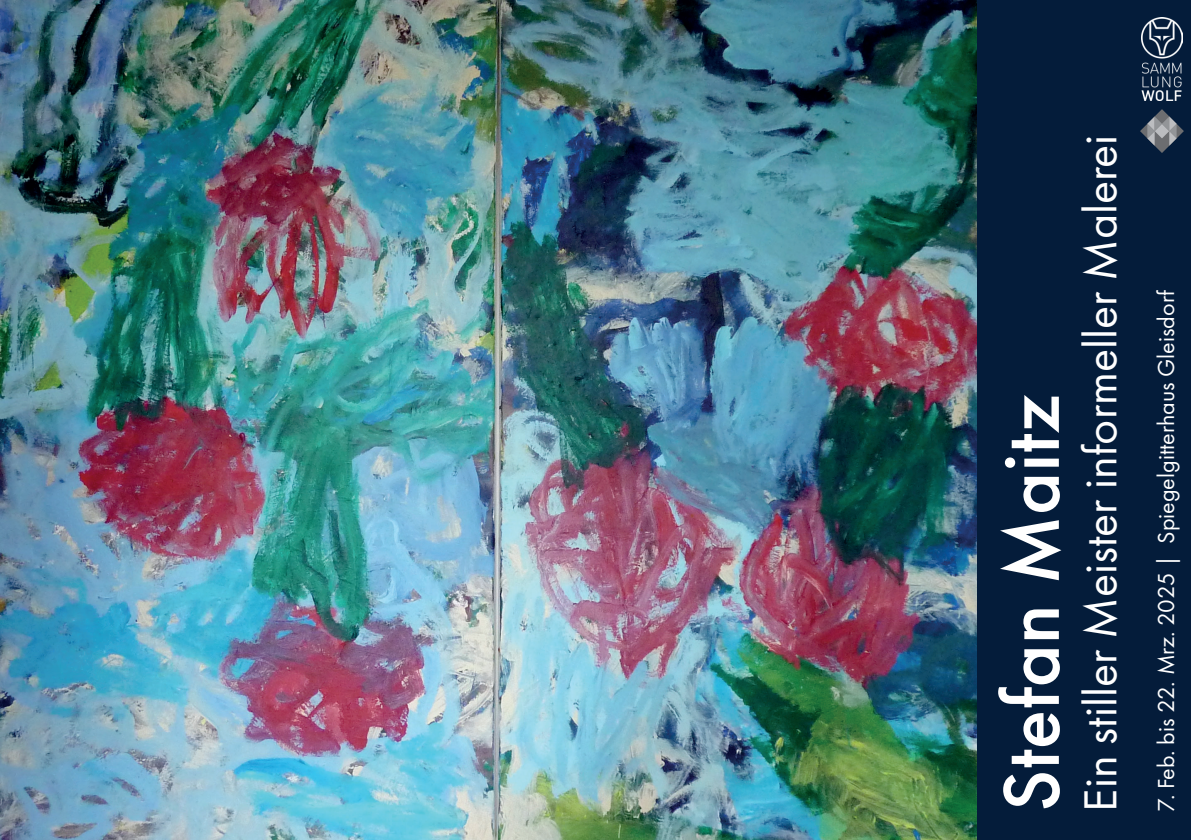
<style>
.page{position:relative;width:1191px;height:840px;background:#fff}
.page>*{position:absolute;margin:0;border:0;box-sizing:border-box;transform-origin:0 0}
.t1{font:500 82px "Futura PT";color:#fff}
.t2{font:48px "Futura PT";color:#fff}
.t3{font:24px "Futura PT";color:#fff}
</style>
<div class="page">
<div style="left:0;top:0;width:1191px;height:839px;background:#041c3a"></div>
<img style="left:0;top:0;width:976px;height:839px">
<img style="left:1141px;top:18px;width:41px;height:82px">
<svg style="left:1140px;top:109px;width:43px;height:44px"></svg>
<h1 class="t1" style="left:982px;top:811px;width:418px;rotate:-90deg">Stefan Maitz</h1>
<h2 class="t2" style="left:1072px;top:811px;width:678px;rotate:-90deg">Ein stiller Meister informeller Malerei</h2>
<p class="t3" style="left:1151px;top:811px;width:523px;rotate:-90deg">7. Feb. bis 22. Mrz. 2025 | Spiegelgitterhaus Gleisdorf</p>
</div>
